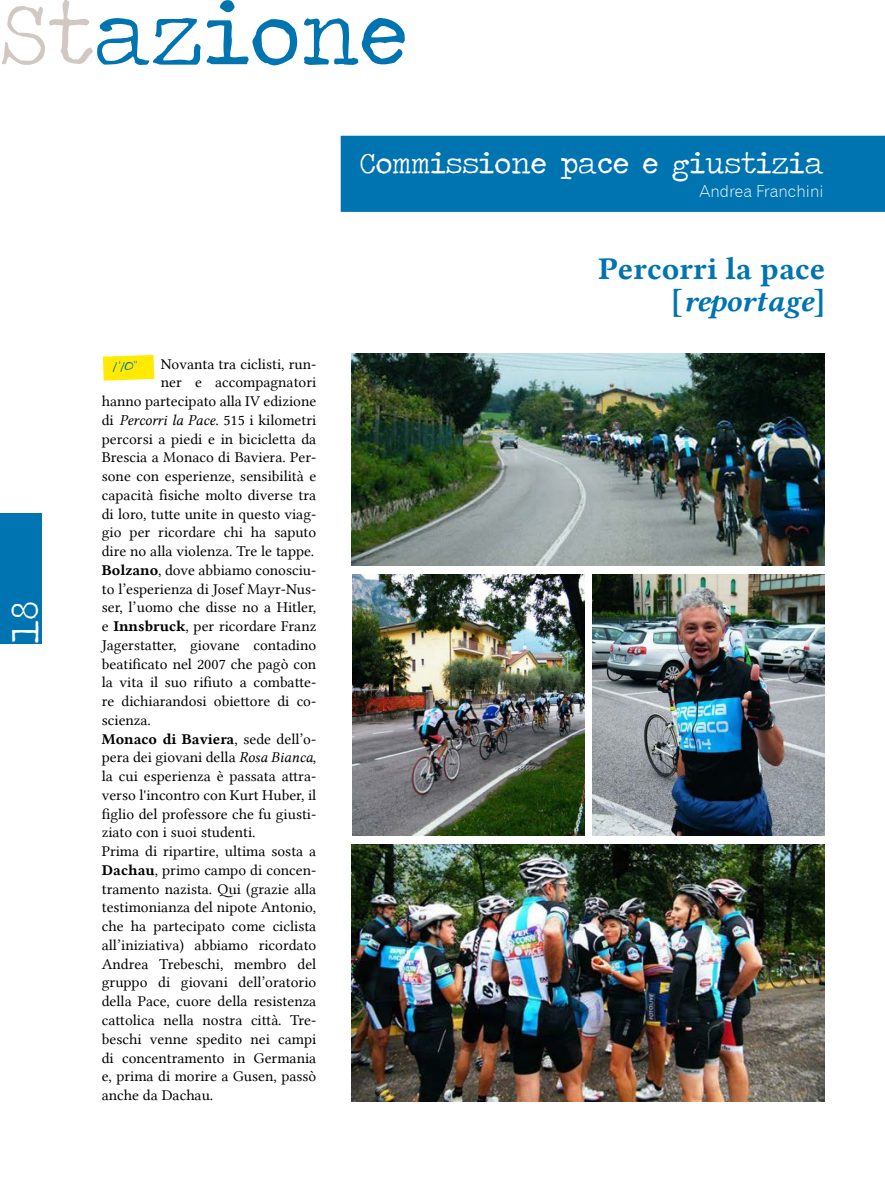
<style>
.page{position:relative;width:885px;height:1191px;background:#fff}
.page>*{position:absolute;margin:0;border:0;box-sizing:border-box;transform-origin:0 0}
.t1{font:90px "Traveling Typewriter";color:#0074b0}
.t2{font:39px "Traveling Typewriter";color:#fff;scale:1.1 1}
.Nessuna_spaziatura{font:31.5px "Lin Libertine B";color:#0074b0}
.Nessuna_spaziatura-2{font:31.5px "Lin Libertine BI";color:#0074b0}
.t3{font:30px "Traveling Typewriter";color:#fff}
.t4{font:16.5px "Gothic 720 BT Light B";color:#fff}
.t5{font:15.15px/18.8px "Lin Libertine";color:#000;text-align:justify}
.t6{font:12px "Avantque...";color:#0074b0}
.s1{color:#d1c8c4}
.s2{font-family:"Lin Libertine I"}
.s3{font-family:"Lin Libertine B"}
</style>
<div class="page">
<div style="left:0;top:513px;width:41px;height:130px;background:#0074b0"></div>
<div style="left:340px;top:135px;width:544px;height:77px;background:#0074b0"></div>
<img style="left:351px;top:353px;width:473px;height:212px">
<img style="left:351px;top:844px;width:473px;height:257px">
<img style="left:592px;top:574px;width:232px;height:261px">
<img style="left:352px;top:574px;width:233px;height:261px">
<svg style="left:103px;top:355px;width:51px;height:26px"></svg>
<p class="t1" style="left:0;top:-25px;width:409px"><span class="s1">St</span>azione</p>
<p class="t3" style="left:360px;top:144px;width:465px">Commissione pace e giustizia</p>
<p class="t4" style="left:699px;top:181px;width:125px">Andrea Franchini</p>
<p class="t2" style="left:0;top:643px;width:41px;rotate:-90deg">18</p>
<p class="t5" style="left:102px;top:354px;width:216px;text-align:right">Novanta tra ciclisti, run-<br>ner e accompagnatori<br>hanno partecipato alla IV edizione di <span class="s2">Percorri la Pace</span>. 515 i kilometri percorsi a piedi e in bicicletta da<br>Brescia a Monaco di Baviera. Per&shy;sone con esperienze, sensibilità e capacità fisiche molto diverse tra di loro, tutte unite in questo viag&shy;gio per ricordare chi ha saputo dire no alla violenza. Tre le tappe.</p>
<p class="t5" style="left:102px;top:560px;width:216px"><span class="s3">Bolzano</span>, dove abbiamo conosciu&shy;to l’esperienza di Josef Mayr-Nus&shy;ser, l’uomo che disse no a Hitler, e <span class="s3">Innsbruck</span>, per ricordare Franz Jagerstatter, giovane contadino beatificato nel 2007 che pagò con la vita il suo rifiuto a combatte&shy;re dichiarandosi obiettore di co&shy;scienza.</p>
<p class="t5" style="left:102px;top:729px;width:216px"><span class="s3">Monaco di Baviera</span>, sede dell’o&shy;pera dei giovani della <span class="s2">Rosa Bianca</span>, la cui esperienza è passata attra&shy;verso l'incontro con Kurt Huber, il figlio del professore che fu giusti&shy;ziato con i suoi studenti.</p>
<p class="t5" style="left:102px;top:842px;width:216px">Prima di ripartire, ultima sosta a <span class="s3">Dachau</span>, primo campo di concen&shy;tramento nazista. Qui (grazie alla testimonianza del nipote Antonio, che ha partecipato come ciclista all’iniziativa) abbiamo ricordato Andrea Trebeschi, membro del gruppo di giovani dell’oratorio della Pace, cuore della resistenza cattolica nella nostra città. Tre&shy;beschi venne spedito nei campi di concentramento in Germania e, prima di morire a Gusen, passò anche da Dachau.</p>
<p class="t6" style="left:113px;top:360px;width:26px;rotate:2deg">1'10"</p>
<p class="Nessuna_spaziatura" style="left:598px;top:247px;width:229px">Percorri la pace</p>
<p class="Nessuna_spaziatura-2" style="left:670px;top:279px;width:156px"><span class="s3">[</span>reportage<span class="s3">]</span></p>
</div>
